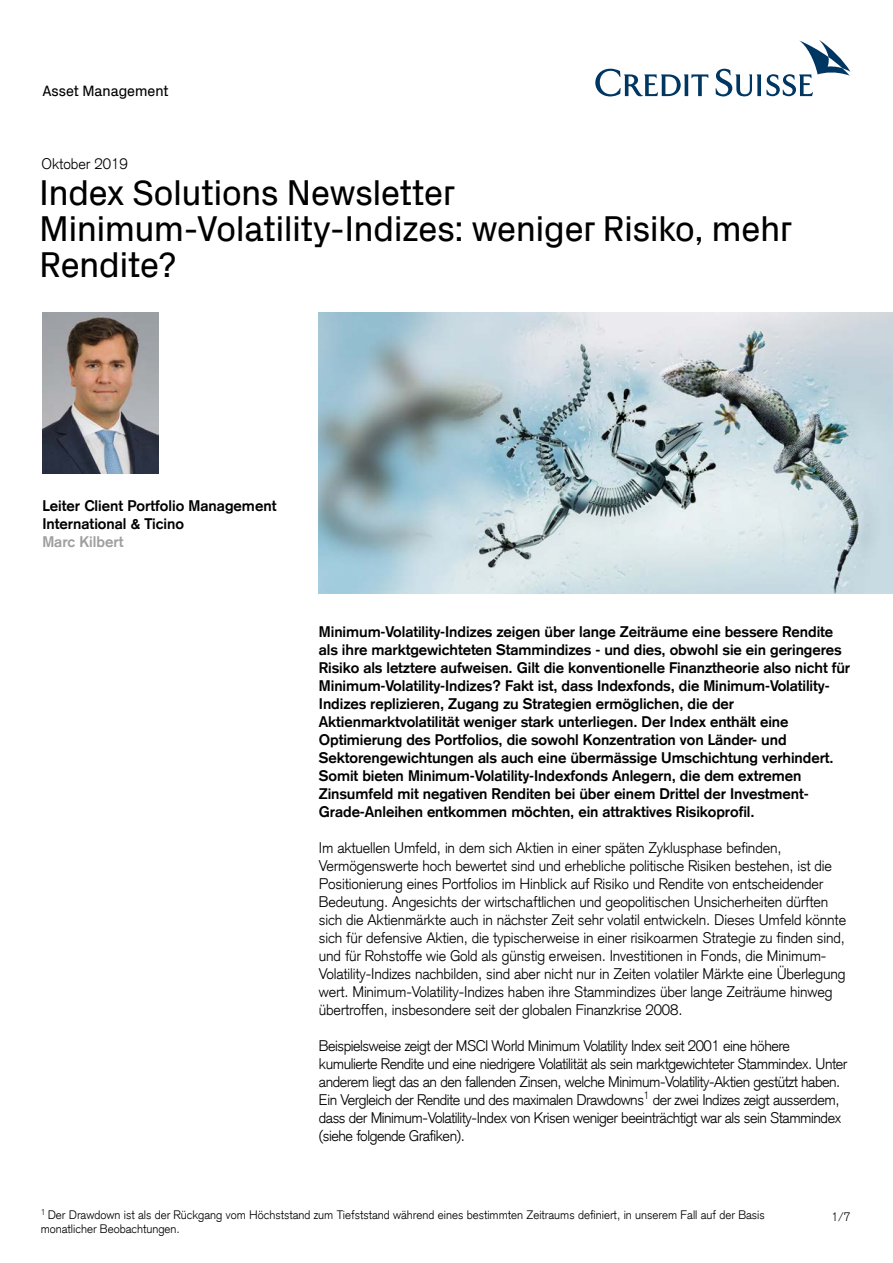
<style>
.page{position:relative;width:893px;height:1263px;background:#fff}
.page>*{position:absolute;margin:0;border:0;box-sizing:border-box;transform-origin:0 0}
.t1{font:36px/36px "Credit Suisse Headline";color:#000}
.t2{font:700 15px/18px "Credit Suisse Type";letter-spacing:-.005em;color:#000}
.t3{font:300 15px/18px "Credit Suisse Type";letter-spacing:-.01em;color:#000}
.t4{font:300 15px/18px "Credit Suisse Type";letter-spacing:-.03em;color:#000}
.t5{font:15px "Credit Suisse Headline";color:#000}
.t6{font:700 15px "Credit Suisse Type";color:#9e9fa1}
.t7{font:300 12px/13.5px "Credit Suisse Type";color:#000}
</style>
<div class="page">
<img style="left:319px;top:312px;width:574px;height:282px">
<img style="left:43px;top:312px;width:115px;height:162px">
<svg style="left:595px;top:69px;width:113px;height:27px"></svg>
<svg style="left:716px;top:40px;width:134px;height:56px"></svg>
<p class="t5" style="left:43px;top:80px;width:128px">Asset Management</p>
<p class="t3" style="left:41px;top:154px;width:88px">Oktober 2019</p>
<h1 class="t1" style="left:40px;top:172px;width:754px">Index Solutions Newsletter<br>Minimum-Volatility-Indizes: weniger Risiko, mehr<br>Rendite?</h1>
<p class="t2" style="left:42px;top:496px;width:236px">Leiter Client Portfolio Management<br>International &amp; Ticino</p>
<p class="t6" style="left:42px;top:532px;width:83px">Marc Kilbert</p>
<p class="t2" style="left:319px;top:622px;width:533px">Minimum-Volatility-Indizes zeigen über lange Zeiträume eine bessere Rendite als ihre marktgewichteten Stammindizes - und dies, obwohl sie ein geringeres Risiko als letztere aufweisen. Gilt die konventionelle Finanztheorie also nicht für Minimum-Volatility-Indizes? Fakt ist, dass Indexfonds, die Minimum-Volatility-Indizes replizieren, Zugang zu Strategien ermöglichen, die der Aktienmarktvolatilität weniger stark unterliegen. Der Index enthält eine Optimierung des Portfolios, die sowohl Konzentration von Länder- und Sektorengewichtungen als auch eine übermässige Umschichtung verhindert.<br>Somit bieten Minimum-Volatility-Indexfonds Anlegern, die dem extremen Zinsumfeld mit negativen Renditen bei über einem Drittel der Investment-Grade-Anleihen entkommen möchten, ein attraktives Risikoprofil.</p>
<p class="t3" style="left:319px;top:838px;width:529px">Im aktuellen Umfeld, in dem sich Aktien in einer späten Zyklusphase befinden, Vermögenswerte hoch bewertet sind und erhebliche politische Risiken bestehen, ist die Positionierung eines Portfolios im Hinblick auf Risiko und Rendite von entscheidender Bedeutung. Angesichts der wirtschaftlichen und geopolitischen Unsicherheiten dürften sich die Aktienmärkte auch in nächster Zeit sehr volatil entwickeln. Dieses Umfeld könnte sich für defensive Aktien, die typischerweise in einer risikoarmen Strategie zu finden sind, und für Rohstoffe wie Gold als günstig erweisen. Investitionen in Fonds, die Minimum-Volatility-Indizes nachbilden, sind aber nicht nur in Zeiten volatiler Märkte eine Überlegung wert. Minimum-Volatility-Indizes haben ihre Stammindizes über lange Zeiträume hinweg übertroffen, insbesondere seit der globalen Finanzkrise 2008.</p>
<p class="t4" style="left:319px;top:1036px;width:530px">Beispielsweise zeigt der MSCI World Minimum Volatility Index seit 2001 eine höhere kumulierte Rendite und eine niedrigere Volatilität als sein marktgewichteter Stammindex. Unter anderem liegt das an den fallenden Zinsen, welche Minimum-Volatility-Aktien gestützt haben.<br>Ein Vergleich der Rendite und des maximalen Drawdowns<sup>1</sup> der zwei Indizes zeigt ausserdem, dass der Minimum-Volatility-Index von Krisen weniger beeinträchtigt war als sein Stammindex (siehe folgende Grafiken).</p>
<p class="t7" style="left:41px;top:1208px;width:725px"><sup>1</sup> Der Drawdown ist als der Rückgang vom Höchststand zum Tiefststand während eines bestimmten Zeitraums definiert, in unserem Fall auf der Basis monatlicher Beobachtungen.</p>
<p class="t7" style="left:831px;top:1209px;width:20px">1/7</p>
</div>
